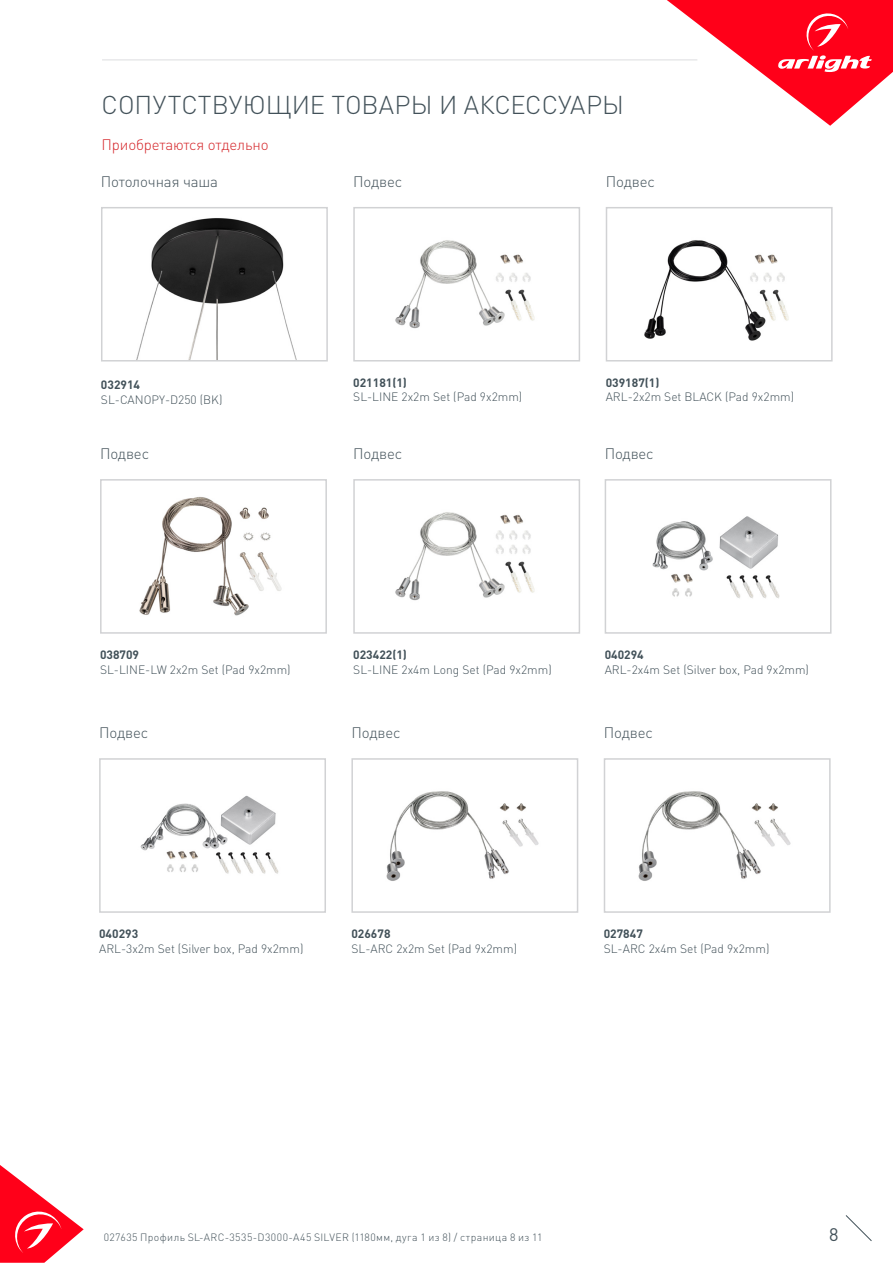
<style>
.page{position:relative;width:893px;height:1263px;background:#fff}
.page>*{position:absolute;margin:0;border:0;box-sizing:border-box;transform-origin:0 0}
.t1{font:300 25.5px "DIN Pro";color:#425159}
.t2{font:18px "DIN Pro";color:#425159}
.t3{font:300 15px "DIN Pro";letter-spacing:-.01em;color:#425159}
.t4{font:300 15px "DIN Pro";letter-spacing:-.01em;color:#d5262a}
.t5{font:300 12px "DIN Pro";color:#425159}
.t6{font:700 12px "DIN Pro";color:#425159}
.t7{font:300 10.5px "DIN Pro";letter-spacing:.04em;color:#425159}
</style>
<div class="page">
<svg style="left:0;top:1165px;width:84px;height:98px"></svg>
<svg style="left:845px;top:1215px;width:27px;height:26px"></svg>
<svg style="left:667px;top:0;width:226px;height:126px"></svg>
<hr style="left:102px;top:60px;width:595px;height:1px;background:#dcdddf">
<svg style="left:101px;top:207px;width:227px;height:155px"></svg>
<img style="left:644px;top:240px;width:145px;height:101px">
<div style="left:606px;top:207px;width:227px;height:154px;border:2px solid #d1d2d4"></div>
<img style="left:395px;top:240px;width:140px;height:89px">
<div style="left:353px;top:207px;width:227px;height:154px;border:2px solid #d1d2d4"></div>
<img style="left:139px;top:497px;width:143px;height:119px">
<div style="left:100px;top:479px;width:227px;height:155px;border:2px solid #d1d2d4"></div>
<img style="left:395px;top:512px;width:140px;height:89px">
<div style="left:353px;top:479px;width:227px;height:155px;border:2px solid #d1d2d4"></div>
<img style="left:652px;top:516px;width:128px;height:83px">
<div style="left:605px;top:479px;width:226px;height:155px;border:2px solid #d1d2d4"></div>
<img style="left:140px;top:795px;width:139px;height:79px">
<div style="left:99px;top:758px;width:227px;height:155px;border:2px solid #d1d2d4"></div>
<img style="left:386px;top:791px;width:153px;height:90px">
<div style="left:351px;top:758px;width:227px;height:155px;border:2px solid #d1d2d4"></div>
<img style="left:638px;top:791px;width:153px;height:90px">
<div style="left:604px;top:758px;width:227px;height:155px;border:2px solid #d1d2d4"></div>
<p class="t1" style="left:102px;top:87px;width:524px">СОПУТСТВУЮЩИЕ ТОВАРЫ И АКСЕССУАРЫ</p>
<p class="t4" style="left:102px;top:134px;width:168px">Приобретаются отдельно</p>
<p class="t3" style="left:101px;top:171px;width:119px">Потолочная чаша</p>
<p class="t3" style="left:353px;top:171px;width:51px">Подвес</p>
<p class="t3" style="left:606px;top:171px;width:51px">Подвес</p>
<p class="t6" style="left:101px;top:377px;width:41px">032914</p>
<p class="t5" style="left:101px;top:391px;width:123px">SL-CANOPY-D250 (BK)</p>
<p class="t6" style="left:353px;top:375px;width:55px">021181(1)</p>
<p class="t5" style="left:353px;top:389px;width:171px">SL-LINE 2x2m Set (Pad 9x2mm)</p>
<p class="t6" style="left:606px;top:375px;width:55px">039187(1)</p>
<p class="t5" style="left:606px;top:389px;width:190px">ARL-2x2m Set BLACK (Pad 9x2mm)</p>
<p class="t3" style="left:100px;top:443px;width:51px">Подвес</p>
<p class="t3" style="left:353px;top:443px;width:51px">Подвес</p>
<p class="t3" style="left:605px;top:443px;width:51px">Подвес</p>
<p class="t6" style="left:100px;top:647px;width:41px">038709</p>
<p class="t5" style="left:100px;top:661px;width:192px">SL-LINE-LW 2x2m Set (Pad 9x2mm)</p>
<p class="t6" style="left:353px;top:647px;width:55px">023422(1)</p>
<p class="t5" style="left:353px;top:661px;width:200px">SL-LINE 2x4m Long Set (Pad 9x2mm)</p>
<p class="t6" style="left:605px;top:647px;width:41px">040294</p>
<p class="t5" style="left:605px;top:661px;width:206px">ARL-2x4m Set (Silver box, Pad 9x2mm)</p>
<p class="t3" style="left:99px;top:722px;width:51px">Подвес</p>
<p class="t3" style="left:351px;top:722px;width:51px">Подвес</p>
<p class="t3" style="left:604px;top:722px;width:51px">Подвес</p>
<p class="t6" style="left:99px;top:926px;width:41px">040293</p>
<p class="t5" style="left:99px;top:940px;width:206px">ARL-3x2m Set (Silver box, Pad 9x2mm)</p>
<p class="t6" style="left:351px;top:926px;width:41px">026678</p>
<p class="t5" style="left:351px;top:940px;width:167px">SL-ARC 2x2m Set (Pad 9x2mm)</p>
<p class="t6" style="left:604px;top:926px;width:41px">027847</p>
<p class="t5" style="left:604px;top:940px;width:167px">SL-ARC 2x4m Set (Pad 9x2mm)</p>
<p class="t7" style="left:104px;top:1230px;width:440px">027635 Профиль SL-ARC-3535-D3000-A45 SILVER (1180мм, дуга 1 из 8) / страница 8 из 11</p>
<h2 class="t2" style="left:829px;top:1222px;width:11px">8</h2>
</div>
